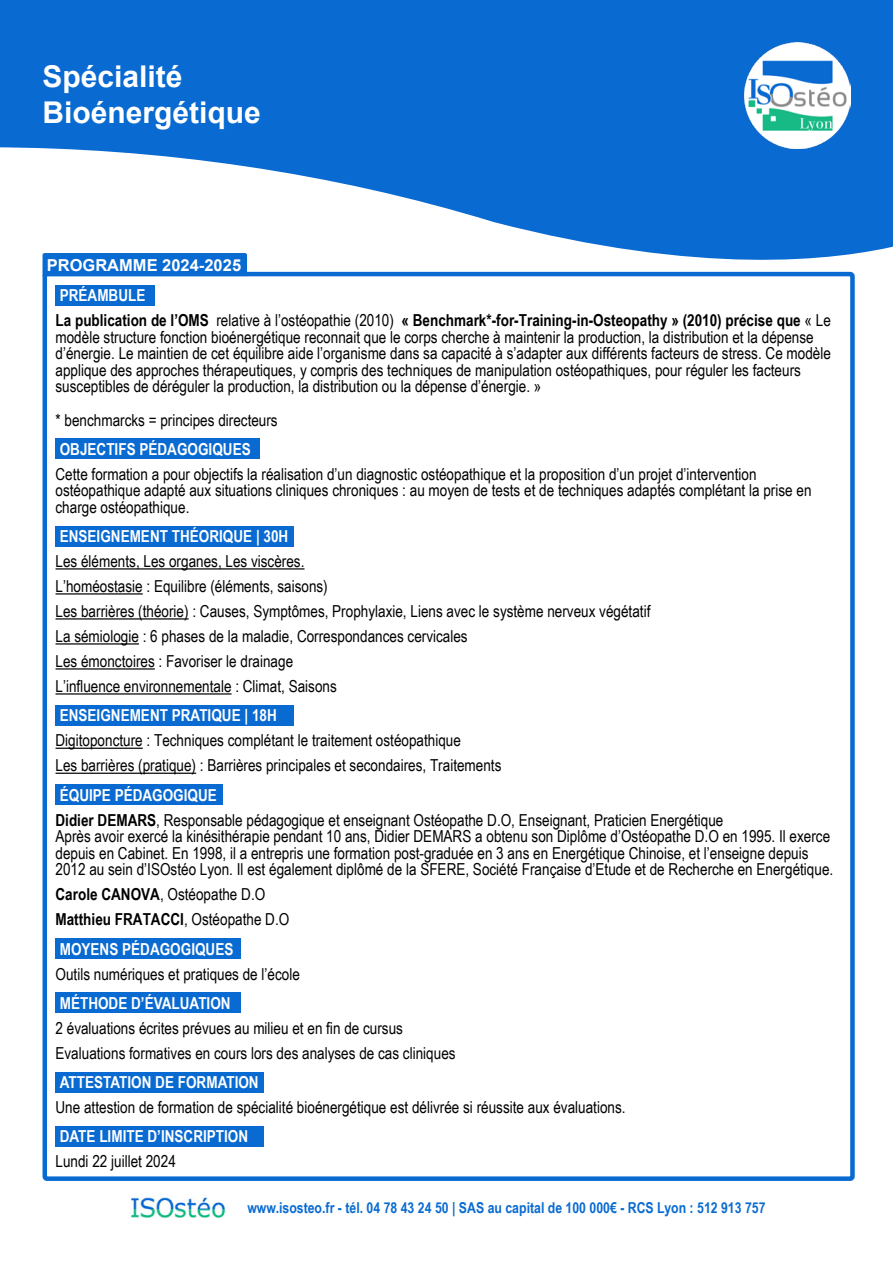
<style>
.page{position:relative;width:893px;height:1263px;background:#fff}
.page>*{position:absolute;margin:0;border:0;box-sizing:border-box;transform-origin:0 0}
.t1{font:700 30px/36px "Arial";color:#fff}
.t2{font:16.5px/25px "Arial Narrow";color:#000}
.t3{font:700 16.5px/25px "Arial Narrow";color:#000}
.t4{font:700 16.5px "Arial Narrow";color:#fff}
.t5{font:700 16.5px "Arial";color:#fff}
.t6{font:700 15px "Arial Narrow";color:#0a6bd1}
.s1{color:#fff}
.s2{font-weight:400}
.s3{font-weight:700;color:#fff}
.s4{font-weight:700}
</style>
<div class="page">
<img style="left:131px;top:1196px;width:95px;height:22px">
<svg style="left:0;top:0;width:893px;height:260px;fill:#096ad1"></svg>
<img style="left:744px;top:43px;width:106px;height:106px">
<hr style="left:56px;top:568px;width:249px;height:1px;background:#000">
<hr style="left:56px;top:593px;width:87px;height:1px;background:#000">
<hr style="left:56px;top:618px;width:133px;height:1px;background:#000">
<hr style="left:56px;top:643px;width:83px;height:1px;background:#000">
<hr style="left:56px;top:668px;width:99px;height:1px;background:#000">
<hr style="left:56px;top:693px;width:176px;height:1px;background:#000">
<hr style="left:56px;top:748px;width:87px;height:1px;background:#000">
<hr style="left:56px;top:773px;width:140px;height:1px;background:#000">
<div style="left:56px;top:285px;width:99px;height:20px;background:#096ad1"></div>
<div style="left:56px;top:439px;width:204px;height:20px;background:#096ad1"></div>
<div style="left:56px;top:526px;width:238px;height:20px;background:#096ad1"></div>
<div style="left:56px;top:705px;width:238px;height:21px;background:#096ad1"></div>
<div style="left:56px;top:784px;width:167px;height:21px;background:#096ad1"></div>
<div style="left:56px;top:938px;width:185px;height:21px;background:#096ad1"></div>
<div style="left:56px;top:992px;width:185px;height:21px;background:#096ad1"></div>
<div style="left:56px;top:1072px;width:208px;height:20px;background:#096ad1"></div>
<div style="left:56px;top:1126px;width:208px;height:20px;background:#096ad1"></div>
<div style="left:43px;top:272px;width:812px;height:909px;border:4px solid #096ad1;border-radius:2px"></div>
<div style="left:43px;top:253px;width:204px;height:23px;background:#096ad1"></div>
<h1 class="t1" style="left:43px;top:59px;width:220px">Spécialité<br>Bioénergétique</h1>
<p class="t5" style="left:47px;top:254px;width:196px">PROGRAMME 2024-2025</p>
<p class="t3" style="left:56px;top:282px;width:777px"><span class="s1">PRÉAMBULE<br></span>La publication de l’OMS <span class="s2">relative à l’ostéopathie (2010)</span> « Benchmark*-for-Training-in-Osteopathy » (2010) précise que <span class="s2">« Le</span></p>
<p class="t2" style="left:56px;top:328px;width:777px;line-height:16.5px">modèle structure fonction bioénergétique reconnait que le corps cherche à maintenir la production, la distribution et la dépense d’énergie. Le maintien de cet équilibre aide l’organisme dans sa capacité à s’adapter aux différents facteurs de stress. Ce modèle applique des approches thérapeutiques, y compris des techniques de manipulation ostéopathiques, pour réguler les facteurs susceptibles de déréguler la production, la distribution ou la dépense d’énergie. »</p>
<p class="t2" style="left:56px;top:407px;width:224px">* benchmarcks = principes directeurs</p>
<p class="t4" style="left:60px;top:437px;width:192px">OBJECTIFS PÉDAGOGIQUES</p>
<p class="t2" style="left:56px;top:465px;width:757px;line-height:16.5px">Cette formation a pour objectifs la réalisation d’un diagnostic ostéopathique et la proposition d’un projet d’intervention ostéopathique adapté aux situations cliniques chroniques : au moyen de tests et de techniques adaptés complétant la prise en charge ostéopathique.</p>
<p class="t4" style="left:60px;top:524px;width:230px">ENSEIGNEMENT THÉORIQUE | 30H</p>
<p class="t2" style="left:56px;top:548px;width:596px">Les éléments, Les organes, Les viscères.<br>L’homéostasie : Equilibre (éléments, saisons)<br>Les barrières (théorie) : Causes, Symptômes, Prophylaxie, Liens avec le système nerveux végétatif La sémiologie : 6 phases de la maladie, Correspondances cervicales<br>Les émonctoires : Favoriser le drainage<br>L’influence environnementale : Climat, Saisons</p>
<p class="t4" style="left:60px;top:703px;width:219px">ENSEIGNEMENT PRATIQUE | 18H</p>
<p class="t2" style="left:56px;top:727px;width:447px">Digitoponcture : Techniques complétant le traitement ostéopathique<br>Les barrières (pratique) : Barrières principales et secondaires, Traitements</p>
<p class="t2" style="left:56px;top:782px;width:669px"><span class="s3">ÉQUIPE PÉDAGOGIQUE<br></span><span class="s4">Didier DEMARS</span>, Responsable pédagogique et enseignant Ostéopathe D.O, Enseignant, Praticien Energétique</p>
<p class="t2" style="left:56px;top:827px;width:779px;line-height:16.5px">Après avoir exercé la kinésithérapie pendant 10 ans, Didier DEMARS a obtenu son Diplôme d’Ostéopathe D.O en 1995. Il exerce depuis en Cabinet. En 1998, il a entrepris une formation post-graduée en 3 ans en Energétique Chinoise, et l’enseigne depuis<br>2012 au sein d’ISOstéo Lyon. Il est également diplômé de la SFERE, Société Française d’Etude et de Recherche en Energétique.</p>
<p class="t3" style="left:56px;top:881px;width:235px">Carole CANOVA<span class="s2">, Ostéopathe D.O<br></span>Matthieu FRATACCI<span class="s2">, Ostéopathe D.O</span></p>
<p class="t4" style="left:60px;top:936px;width:175px">MOYENS PÉDAGOGIQUES</p>
<p class="t2" style="left:56px;top:960px;width:246px">Outils numériques et pratiques de l’école</p>
<p class="t4" style="left:60px;top:990px;width:172px">MÉTHODE D’ÉVALUATION</p>
<p class="t2" style="left:56px;top:1015px;width:402px">2 évaluations écrites prévues au milieu et en fin de cursus<br>Evaluations formatives en cours lors des analyses de cas cliniques</p>
<p class="t4" style="left:60px;top:1070px;width:200px">ATTESTATION DE FORMATION</p>
<p class="t2" style="left:56px;top:1094px;width:572px">Une attestion de formation de spécialité bioénergétique est délivrée si réussite aux évaluations.</p>
<p class="t4" style="left:60px;top:1124px;width:190px">DATE LIMITE D’INSCRIPTION</p>
<p class="t2" style="left:56px;top:1148px;width:122px">Lundi 22 juillet 2024</p>
<p class="t6" style="left:247px;top:1196px;width:520px">www.isosteo.fr - tél. 04 78 43 24 50 | SAS au capital de 100 000€ - RCS Lyon : 512 913 757</p>
</div>
